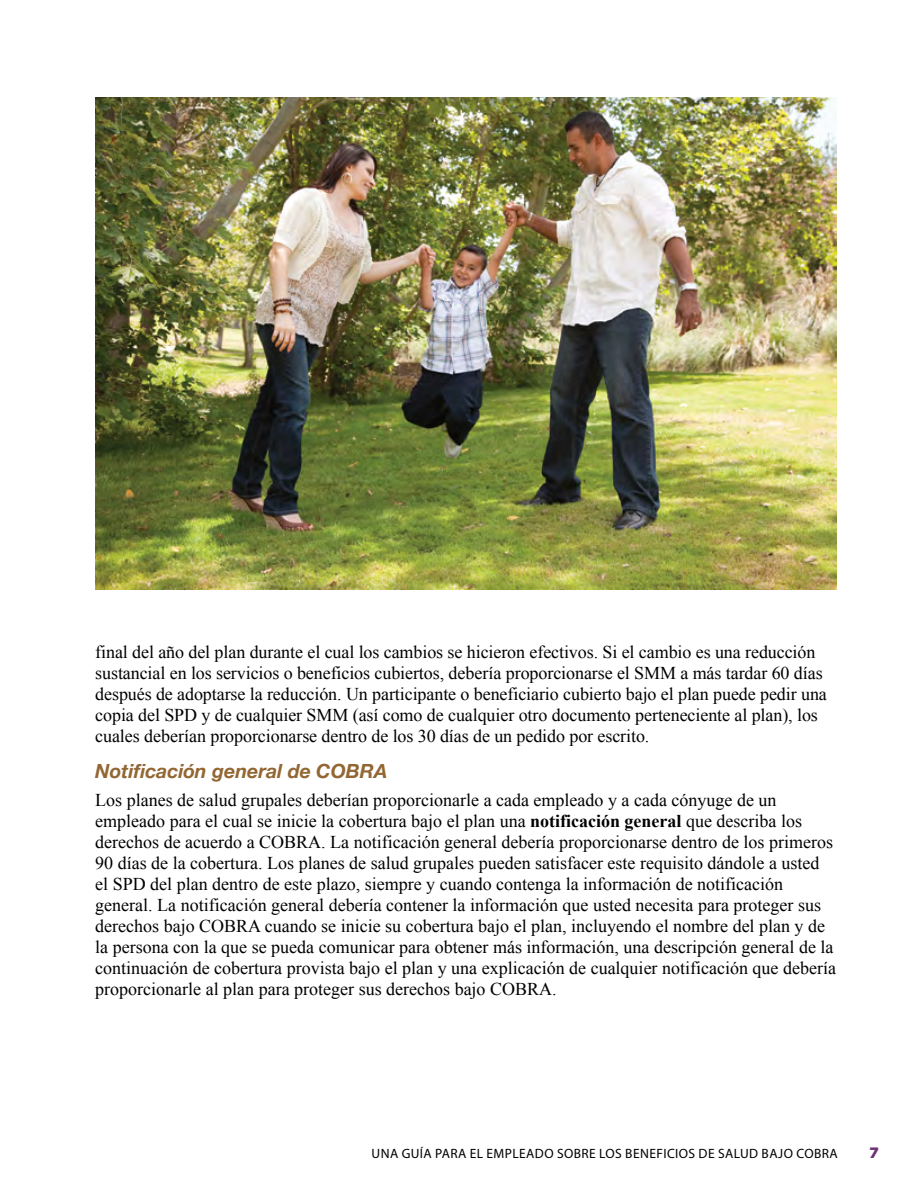
<style>
.page{position:relative;width:918px;height:1188px;background:#fff}
.page>*{position:absolute;margin:0;border:0;box-sizing:border-box;transform-origin:0 0}
.t1{font:italic 700 19.5px "Helvetica Neue";color:#926733}
.t2{font:18px/21px "Times New Roman";color:#000}
.t3{font:900 15px "Gotham";color:#6e3175}
.t4{font:13.5px "Myriad Pro";letter-spacing:.03em;color:#000}
.s1{font-weight:700}
</style>
<div class="page">
<img style="left:95px;top:97px;width:741px;height:493px">
<p class="t2" style="left:95px;top:641px;width:733px">final del año del plan durante el cual los cambios se hicieron efectivos. Si el cambio es una reducción sustancial en los servicios o beneficios cubiertos, debería proporcionarse el SMM a más tardar 60 días después de adoptarse la reducción. Un participante o beneficiario cubierto bajo el plan puede pedir una copia del SPD y de cualquier SMM (así como de cualquier otro documento perteneciente al plan), los cuales deberían proporcionarse dentro de los 30 días de un pedido por escrito.</p>
<h4 class="t1" style="left:95px;top:756px;width:294px">Notificación general de COBRA</h4>
<p class="t2" style="left:95px;top:789px;width:742px">Los planes de salud grupales deberían proporcionarle a cada empleado y a cada cónyuge de un empleado para el cual se inicie la cobertura bajo el plan una <span class="s1">notificación general</span> que describa los derechos de acuerdo a COBRA. La notificación general debería proporcionarse dentro de los primeros 90 días de la cobertura. Los planes de salud grupales pueden satisfacer este requisito dándole a usted el SPD del plan dentro de este plazo, siempre y cuando contenga la información de notificación general. La notificación general debería contener la información que usted necesita para proteger sus derechos bajo COBRA cuando se inicie su cobertura bajo el plan, incluyendo el nombre del plan y de la persona con la que se pueda comunicar para obtener más información, una descripción general de la continuación de cobertura provista bajo el plan y una explicación de cualquier notificación que debería proporcionarle al plan para proteger sus derechos bajo COBRA.</p>
<p class="t4" style="left:372px;top:1145px;width:468px">UNA GUÍA PARA EL EMPLEADO SOBRE LOS BENEFICIOS DE SALUD BAJO COBRA</p>
<p class="t3" style="left:870px;top:1142px;width:11px">7</p>
</div>
